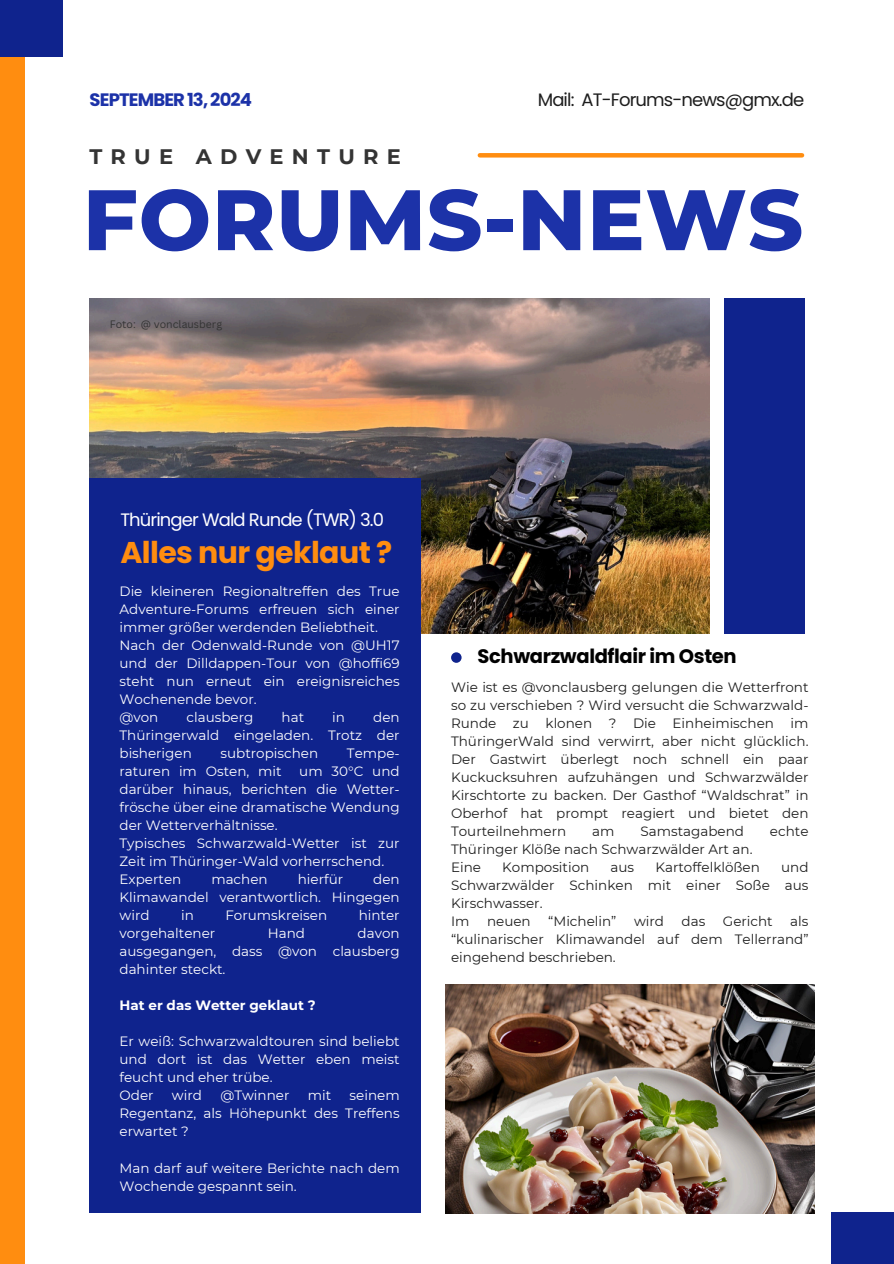
<style>
.page{position:relative;width:894px;height:1264px;background:#fff}
.page>*{position:absolute;margin:0;border:0;box-sizing:border-box;transform-origin:0 0}
.t1{font:800 85.5px "Montserrat";letter-spacing:.01em;color:#1c32a8}
.t2{font:700 30px "Poppins";letter-spacing:-.02em;color:#ff8d10}
.t3{font:700 21px "Montserrat";letter-spacing:.395em;color:#343434}
.t4{font:700 19.5px "Poppins";letter-spacing:-.02em;color:#000}
.t5{font:18px "Poppins";letter-spacing:-.05em;color:#1e1e1e}
.t6{font:18px "Poppins";letter-spacing:-.05em;color:#fff}
.t7{font:700 18px "Poppins";letter-spacing:-.05em;color:#1c32a8}
.t8{font:13.5px/18px "Montserrat";color:#fff;text-align:justify}
.t9{font:13.5px/18px "Montserrat";color:#1e1e1e;text-align:justify}
.t10{font:700 13.5px "Montserrat";color:#fff}
.t11{font:10.5px "Canva Sans";color:#343434}
</style>
<div class="page">
<div style="left:0;top:0;width:24px;height:1263px;background:#ff8d10"></div>
<svg style="left:479px;top:153px;width:322px;height:4px"></svg>
<img style="left:90px;top:298px;width:618px;height:336px">
<div style="left:90px;top:478px;width:331px;height:734px;background:#0f238d"></div>
<div style="left:451px;top:652px;width:10px;height:11px;background:#0f238d;border-radius:50%"></div>
<div style="left:724px;top:298px;width:80px;height:336px;background:#0f238d"></div>
<div style="left:0;top:0;width:63px;height:56px;background:#0f238d"></div>
<div style="left:831px;top:1212px;width:62px;height:51px;background:#0f238d"></div>
<img style="left:445px;top:984px;width:369px;height:229px">
<h1 class="t7" style="left:90px;top:87px;width:164px">SEPTEMBER 13, 2024</h1>
<p class="t5" style="left:537px;top:87px;width:268px">Mail: AT-Forums-news@gmx.de</p>
<p class="t3" style="left:89px;top:143px;width:313px">TRUE ADVENTURE</p>
<h6 class="t1" style="left:83px;top:167px;width:721px">FORUMS-NEWS</h6>
<p class="t11" style="left:110px;top:317px;width:114px">Foto: @ vonclausberg</p>
<p class="t6" style="left:120px;top:507px;width:265px">Thüringer Wald Runde (TWR) 3.0</p>
<p class="t2" style="left:120px;top:531px;width:273px">Alles nur geklaut ?</p>
<p class="t8" style="left:119px;top:582px;width:281px">Die kleineren Regionaltreffen des True Adventure-Forums erfreuen sich einer immer größer werdenden Beliebtheit.</p>
<p class="t8" style="left:119px;top:636px;width:281px">Nach der Odenwald-Runde von @UH17 und der Dilldappen-Tour von @hoffi69 steht nun erneut ein ereignisreiches Wochenende bevor.</p>
<p class="t8" style="left:119px;top:708px;width:40px">@von</p>
<p class="t8" style="left:186px;top:708px;width:68px">clausberg</p>
<p class="t8" style="left:281px;top:708px;width:24px">hat</p>
<p class="t8" style="left:332px;top:708px;width:14px">in</p>
<p class="t8" style="left:119px;top:708px;width:281px;text-indent:253px">den Thüringerwald eingeladen. Trotz der bisherigen</p>
<p class="t8" style="left:220px;top:744px;width:99px">subtropischen</p>
<p class="t8" style="left:347px;top:744px;width:54px">Tempe-</p>
<p class="t8" style="left:119px;top:762px;width:163px">raturen im Osten, mit</p>
<p class="t8" style="left:119px;top:762px;width:281px;text-indent:180px">um 30°C und darüber hinaus, berichten die Wetter&shy;frösche über eine dramatische Wendung der Wetterverhältnisse.</p>
<p class="t8" style="left:119px;top:834px;width:281px">Typisches Schwarzwald-Wetter ist zur<br>Zeit im Thüringer-Wald vorherrschend.</p>
<p class="t8" style="left:119px;top:870px;width:63px">Experten</p>
<p class="t8" style="left:211px;top:870px;width:58px">machen</p>
<p class="t8" style="left:297px;top:870px;width:47px">hierfür</p>
<p class="t8" style="left:119px;top:870px;width:281px;text-indent:253px">den Klimawandel verantwortlich. Hingegen wird</p>
<p class="t8" style="left:181px;top:906px;width:14px">in</p>
<p class="t8" style="left:225px;top:906px;width:103px">Forumskreisen</p>
<p class="t8" style="left:358px;top:906px;width:42px">hinter</p>
<p class="t8" style="left:119px;top:924px;width:97px">vorgehaltener</p>
<p class="t8" style="left:268px;top:924px;width:39px">Hand</p>
<p class="t8" style="left:119px;top:924px;width:281px;text-indent:238px">davon ausgegangen, dass @von clausberg dahinter steckt.</p>
<p class="t10" style="left:119px;top:997px;width:198px">Hat er das Wetter geklaut ?</p>
<p class="t8" style="left:119px;top:1032px;width:281px">Er weiß: Schwarzwaldtouren sind beliebt und dort ist das Wetter eben meist feucht und eher trübe.</p>
<p class="t8" style="left:119px;top:1086px;width:36px">Oder</p>
<p class="t8" style="left:172px;top:1086px;width:32px">wird</p>
<p class="t8" style="left:220px;top:1086px;width:71px">@Twinner</p>
<p class="t8" style="left:308px;top:1086px;width:25px">mit</p>
<p class="t8" style="left:119px;top:1086px;width:281px;text-indent:230px">seinem Regentanz, als Höhepunkt des Treffens erwartet ?</p>
<h4 class="t8" style="left:119px;top:1158px;width:281px">Man darf auf weitere Berichte nach dem<br>Wochende gespannt sein.</h4>
<p class="t4" style="left:477px;top:642px;width:260px">Schwarzwaldflair im Osten</p>
<p class="t9" style="left:451px;top:678px;width:359px">Wie ist es @vonclausberg gelungen die Wetterfront so zu verschieben ? Wird versucht die Schwarzwald-Runde zu klonen ? Die Einheimischen im ThüringerWald sind verwirrt, aber nicht glücklich.<br>Der Gastwirt überlegt noch schnell ein paar Kuckucksuhren aufzuhängen und Schwarzwälder Kirschtorte zu backen. Der Gasthof “Waldschrat” in Oberhof hat prompt reagiert und bietet den Tourteilnehmern</p>
<p class="t9" style="left:592px;top:822px;width:24px">am</p>
<p class="t9" style="left:640px;top:822px;width:105px">Samstagabend</p>
<p class="t9" style="left:769px;top:822px;width:40px">echte</p>
<p class="t9" style="left:451px;top:840px;width:303px">Thüringer Klöße nach Schwarzwälder Art an.</p>
<h6 class="t9" style="left:451px;top:858px;width:31px">Eine</h6>
<h6 class="t9" style="left:502px;top:858px;width:88px">Komposition</h6>
<h6 class="t9" style="left:610px;top:858px;width:25px">aus</h6>
<h6 class="t9" style="left:655px;top:858px;width:106px">Kartoffelklößen</h6>
<h6 class="t9" style="left:451px;top:858px;width:359px;text-indent:330px">und Schwarzwälder Schinken mit einer Soße aus Kirschwasser.</h6>
<h2 class="t9" style="left:451px;top:912px;width:20px">Im</h2>
<h2 class="t9" style="left:487px;top:912px;width:45px">neuen</h2>
<h2 class="t9" style="left:548px;top:912px;width:70px">“Michelin”</h2>
<h2 class="t9" style="left:633px;top:912px;width:32px">wird</h2>
<h2 class="t9" style="left:681px;top:912px;width:25px">das</h2>
<h2 class="t9" style="left:722px;top:912px;width:51px">Gericht</h2>
<h2 class="t9" style="left:451px;top:912px;width:359px;text-indent:339px">als “kulinarischer Klimawandel auf dem Tellerrand” eingehend beschrieben.</h2>
</div>
